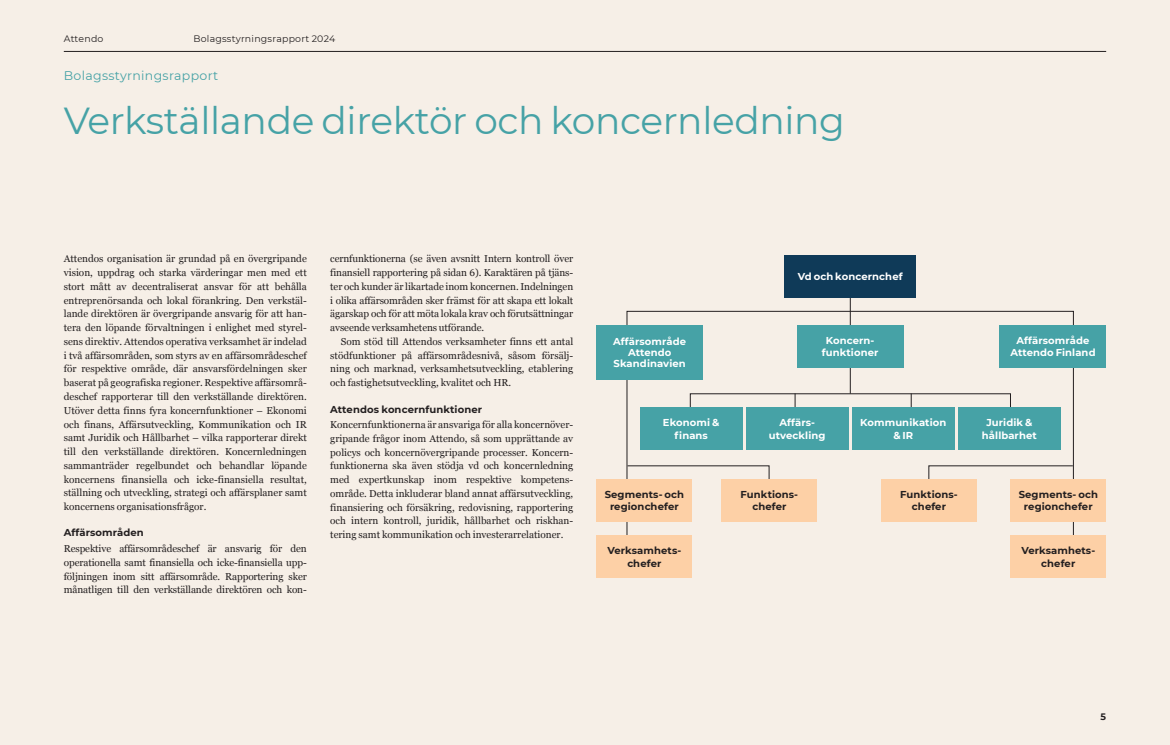
<style>
.page{position:relative;width:1170px;height:745px;background:#fff}
.page>*{position:absolute;margin:0;border:0;box-sizing:border-box;transform-origin:0 0}
.Huvudrubik{font:37.5px "Montserrat";letter-spacing:-.01em;color:#46a2a6}
.t1{font:12.5px "Montserrat";letter-spacing:.025em;color:#46a2a6}
.Brödtext{font:10px/13.8px "Georgia";letter-spacing:-.005em;color:#231f20;text-align:justify}
.Bröd_Indrag{font:10px/13.8px "Georgia";color:#231f20;text-align:justify}
.Mellis_1_noter{font:700 10px/11.2px "Montserrat";letter-spacing:.01em;color:#fff;text-align:center}
.Mellis_1_noter-2{font:700 10px/12.5px "Montserrat";letter-spacing:.01em;color:#231f20;text-align:center}
.Mellis_1{font:700 10px "Montserrat";letter-spacing:.01em;color:#231f20}
.t2{font:9.38px "Montserrat";letter-spacing:.025em;color:#231f20}
.t3{font:700 9.38px "Montserrat";color:#231f20}
</style>
<div class="page">
<div style="left:0;top:0;width:1169px;height:744px;background:#f6efe7"></div>
<hr style="left:64px;top:51px;width:1042px;height:1px;background:#231f20">
<hr style="left:850px;top:276px;width:1px;height:117px;background:#231f20">
<svg style="left:626px;top:311px;width:447px;height:224px"></svg>
<svg style="left:627px;top:465px;width:142px;height:14px"></svg>
<svg style="left:928px;top:465px;width:145px;height:14px"></svg>
<div style="left:784px;top:255px;width:131px;height:42px;background:#0f3a58"></div>
<div style="left:796px;top:325px;width:107px;height:42px;background:#46a2a6"></div>
<div style="left:745px;top:407px;width:103px;height:42px;background:#46a2a6"></div>
<div style="left:721px;top:479px;width:96px;height:42px;background:#fdd0a6"></div>
<div style="left:596px;top:325px;width:106px;height:54px;background:#46a2a6"></div>
<div style="left:639px;top:407px;width:103px;height:42px;background:#46a2a6"></div>
<div style="left:596px;top:479px;width:96px;height:42px;background:#fdd0a6"></div>
<div style="left:596px;top:535px;width:96px;height:42px;background:#fdd0a6"></div>
<div style="left:999px;top:325px;width:107px;height:42px;background:#46a2a6"></div>
<svg style="left:690px;top:393px;width:320px;height:31px"></svg>
<div style="left:851px;top:407px;width:103px;height:42px;background:#46a2a6"></div>
<div style="left:881px;top:479px;width:95px;height:42px;background:#fdd0a6"></div>
<div style="left:1010px;top:479px;width:96px;height:42px;background:#fdd0a6"></div>
<div style="left:1010px;top:535px;width:96px;height:42px;background:#fdd0a6"></div>
<div style="left:957px;top:407px;width:103px;height:42px;background:#46a2a6"></div>
<p class="t2" style="left:64px;top:32px;width:41px">Attendo</p>
<p class="t2" style="left:193px;top:32px;width:143px">Bolagsstyrningsrapport 2024</p>
<p class="t1" style="left:64px;top:67px;width:156px">Bolagsstyrningsrapport</p>
<p class="Huvudrubik" style="left:64px;top:94px;width:782px">Verkställande direktör och koncernledning</p>
<p class="Brödtext" style="left:64px;top:251px;width:244px">Attendos organisation är grundad på en övergripande vision, uppdrag och starka värderingar men med ett stort mått av decentraliserat ansvar för att behålla entreprenörsanda och lokal förankring. Den verkstäl&shy;lande direktören är övergripande ansvarig för att han&shy;tera den löpande förvaltningen i enlighet med styrel&shy;sens direktiv. Attendos operativa verksamhet är indelad i två affärsområden, som styrs av en affärsområdeschef för respektive område, där ansvarsfördelningen sker baserat på geografiska regioner. Respektive affärsområ&shy;deschef rapporterar till den verkställande direktören.<br>Utöver detta finns fyra koncernfunktioner – Ekonomi och finans, Affärsutveckling, Kommunikation och IR samt Juridik och Hållbarhet – vilka rapporterar direkt till den verkställande direktören. Koncernledningen sammanträder regelbundet och behandlar löpande koncernens finansiella och icke-finansiella resultat, ställning och utveckling, strategi och affärsplaner samt koncernens organisationsfrågor.</p>
<p class="Mellis_1" style="left:64px;top:525px;width:81px">Affärsområden</p>
<p class="Brödtext" style="left:64px;top:541px;width:244px">Respektive affärsområdeschef är ansvarig för den operationella samt finansiella och icke-finansiella upp&shy;följningen inom sitt affärsområde. Rapportering sker månatligen till den verkställande direktören och kon-</p>
<p class="Brödtext" style="left:330px;top:251px;width:244px">cernfunktionerna (se även avsnitt Intern kontroll över finansiell rapportering på sidan 6). Karaktären på tjäns&shy;ter och kunder är likartade inom koncernen. Indelningen i olika affärsområden sker främst för att skapa ett lokalt ägarskap och för att möta lokala krav och förutsättningar avseende verksamhetens utförande.</p>
<p class="Bröd_Indrag" style="left:330px;top:334px;width:244px;text-indent:11px">Som stöd till Attendos verksamheter finns ett antal stödfunktioner på affärsområdesnivå, såsom försälj&shy;ning och marknad, verksamhetsutveckling, etablering och fastighetsutveckling, kvalitet och HR.</p>
<p class="Mellis_1" style="left:330px;top:401px;width:153px">Attendos koncernfunktioner</p>
<p class="Brödtext" style="left:330px;top:417px;width:244px">Koncernfunktionerna är ansvariga för alla koncernöver&shy;gripande frågor inom Attendo, så som upprättande av policys och koncernövergripande processer. Koncern&shy;funktionerna ska även stödja vd och koncernledning med expertkunskap inom respektive kompetens&shy;område. Detta inkluderar bland annat affärsutveckling, finansiering och försäkring, redovisning, rapportering och intern kontroll, juridik, hållbarhet och riskhan&shy;tering samt kommunikation och investerarrelationer.</p>
<p class="Mellis_1_noter" style="left:797px;top:270px;width:106px">Vd och koncernchef</p>
<p class="Mellis_1_noter" style="left:613px;top:335px;width:74px">Affärsområde<br>Attendo<br>Skandinavien</p>
<p class="Mellis_1_noter" style="left:821px;top:334px;width:58px">Koncern&shy;funktioner</p>
<p class="Mellis_1_noter" style="left:1010px;top:334px;width:87px">Affärsområde<br>Attendo Finland</p>
<p class="Mellis_1_noter" style="left:663px;top:415px;width:58px;line-height:12.5px">Ekonomi &amp; finans</p>
<p class="Mellis_1_noter" style="left:768px;top:415px;width:58px;line-height:12.5px">Affärs&shy;utveckling</p>
<p class="Mellis_1_noter" style="left:860px;top:415px;width:88px;line-height:12.5px">Kommunikation &amp; IR</p>
<p class="Mellis_1_noter" style="left:981px;top:415px;width:56px;line-height:12.5px">Juridik &amp; hållbarhet</p>
<p class="Mellis_1_noter-2" style="left:604px;top:487px;width:81px">Segments- och regionchefer</p>
<p class="Mellis_1_noter-2" style="left:607px;top:543px;width:75px">Verksamhets&shy;chefer</p>
<p class="Mellis_1_noter-2" style="left:740px;top:487px;width:59px">Funktions&shy;chefer</p>
<p class="Mellis_1_noter-2" style="left:900px;top:487px;width:59px">Funktions&shy;chefer</p>
<p class="Mellis_1_noter-2" style="left:1018px;top:487px;width:81px">Segments- och regionchefer</p>
<p class="Mellis_1_noter-2" style="left:1021px;top:543px;width:75px">Verksamhets&shy;chefer</p>
<p class="t3" style="left:1100px;top:709px;width:7px">5</p>
</div>
